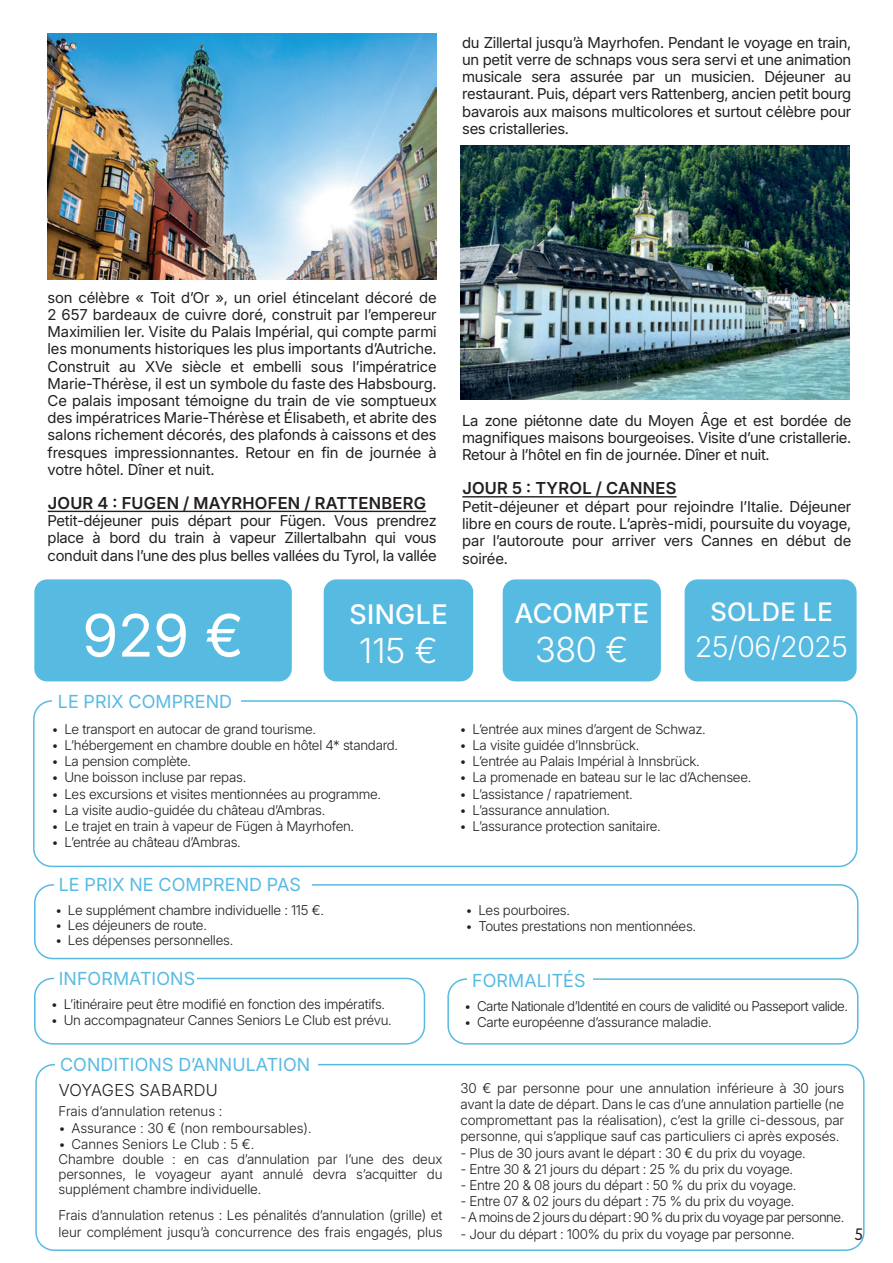
<style>
.page{position:relative;width:893px;height:1263px;background:#fff}
.page>*{position:absolute;margin:0;border:0;box-sizing:border-box;transform-origin:0 0}
.t1{font:58.5px "Inter 18 pt";color:#fff}
.t2{font:300 34.5px "Inter 18 pt";letter-spacing:-.005em;color:#fff}
.t3{font:300 28.5px "Inter 18 pt";letter-spacing:-.01em;color:#fff}
.t4{font:500 27px "Inter 18 pt";letter-spacing:.005em;color:#fff}
.t5{font:500 25.5px "Inter 18 pt";letter-spacing:.015em;color:#fff}
.t6{font:18px "Inter 18 pt";letter-spacing:.005em;color:#58bae3}
.t7{font:600 16.5px "Inter 18 pt";letter-spacing:.015em;color:#231f20}
.t8{font:300 16.5px "Inter 18 pt";letter-spacing:.015em;color:#231f20}
.t9{font:16.5px "Circe";color:#231f20}
.t10{font:15px/17.1px "Inter 18 pt";letter-spacing:-.02em;color:#231f20;text-align:justify}
.t11{font:300 13.5px/16.2px "Inter 18 pt";letter-spacing:-.02em;color:#231f20}
.t12{font:300 13.5px "Inter 18 pt";letter-spacing:-.04em;color:#231f20}
.t13{font:300 13.5px "Inter 18 pt";color:#231f20}
</style>
<div class="page">
<div style="left:35px;top:1064px;width:830px;height:187px;border:2px solid #58bae3;border-radius:18px"></div>
<hr style="left:48px;top:511px;width:378px;height:1px;background:#231f20">
<hr style="left:462px;top:496px;width:215px;height:1px;background:#231f20">
<img style="left:48px;top:33px;width:389px;height:247px">
<img style="left:461px;top:145px;width:389px;height:255px">
<div style="left:33px;top:700px;width:825px;height:167px;border:2px solid #58bae3;border-radius:18px"></div>
<div style="left:34px;top:579px;width:258px;height:102px;background:#57bbe1;border-radius:13px"></div>
<div style="left:324px;top:579px;width:149px;height:102px;background:#57bbe1;border-radius:13px"></div>
<div style="left:503px;top:579px;width:158px;height:102px;background:#57bbe1;border-radius:13px"></div>
<div style="left:685px;top:579px;width:172px;height:102px;background:#57bbe1;border-radius:13px"></div>
<div style="left:53px;top:691px;width:188px;height:25px;background:#fff"></div>
<div style="left:34px;top:884px;width:824px;height:75px;border:2px solid #58bae3;border-radius:18px"></div>
<div style="left:34px;top:978px;width:391px;height:66px;border:2px solid #58bae3;border-radius:18px"></div>
<div style="left:54px;top:873px;width:257px;height:30px;background:#fff"></div>
<div style="left:54px;top:967px;width:142px;height:25px;background:#fff"></div>
<div style="left:447px;top:978px;width:411px;height:66px;border:2px solid #58bae3;border-radius:18px"></div>
<div style="left:467px;top:970px;width:126px;height:28px;background:#fff"></div>
<div style="left:55px;top:1053px;width:263px;height:34px;background:#fff"></div>
<p class="t10" style="left:462px;top:33px;width:391px">du Zillertal jusqu’à Mayrhofen. Pendant le voyage en train, un petit verre de schnaps vous sera servi et une animation musicale sera assurée par un musicien. Déjeuner au restaurant. Puis, départ vers Rattenberg, ancien petit bourg bavarois aux maisons multicolores et surtout célèbre pour ses cristalleries.</p>
<p class="t10" style="left:48px;top:288px;width:391px">son célèbre « Toit d’Or », un oriel étincelant décoré de 2 657 bardeaux de cuivre doré, construit par l’empereur Maximilien Ier. Visite du Palais Impérial, qui compte parmi les monuments historiques les plus importants d’Autriche.<br>Construit au XVe siècle et embelli sous l’impératrice Marie-Thérèse, il est un symbole du faste des Habsbourg.<br>Ce palais imposant témoigne du train de vie somptueux des impératrices Marie-Thérèse et Élisabeth, et abrite des salons richement décorés, des plafonds à caissons et des fresques impressionnantes. Retour en fin de journée à votre hôtel. Dîner et nuit.</p>
<p class="t7" style="left:48px;top:491px;width:380px">JOUR 4 : FUGEN / MAYRHOFEN / RATTENBERG</p>
<p class="t10" style="left:48px;top:512px;width:391px">Petit-déjeuner puis départ pour Fügen. Vous prendrez place à bord du train à vapeur Zillertalbahn qui vous conduit dans l’une des plus belles vallées du Tyrol, la vallée</p>
<h1 class="t1" style="left:82px;top:592px;width:163px">929 €</h1>
<h3 class="t4" style="left:349px;top:594px;width:100px">SINGLE</h3>
<h2 class="t2" style="left:359px;top:625px;width:80px">115 €</h2>
<h3 class="t6" style="left:58px;top:688px;width:176px">LE PRIX COMPREND</h3>
<p class="t11" style="left:52px;top:720px;width:266px">• Le transport en autocar de grand tourisme.</p>
<p class="t11" style="left:52px;top:737px;width:348px">• L’hébergement en chambre double en hôtel 4* standard.</p>
<p class="t11" style="left:52px;top:753px;width:141px">• La pension complète.</p>
<p class="t11" style="left:52px;top:769px;width:196px">• Une boisson incluse par repas.</p>
<p class="t11" style="left:52px;top:785px;width:331px">• Les excursions et visites mentionnées au programme.</p>
<p class="t11" style="left:52px;top:801px;width:275px">• La visite audio-guidée du château d’Ambras.</p>
<p class="t11" style="left:52px;top:818px;width:304px">• Le trajet en train à vapeur de Fügen à Mayrhofen.</p>
<p class="t11" style="left:52px;top:834px;width:191px">• L’entrée au château d’Ambras.</p>
<h3 class="t6" style="left:59px;top:871px;width:244px">LE PRIX NE COMPREND PAS</h3>
<p class="t11" style="left:55px;top:901px;width:270px">• Le supplément chambre individuelle : 115 €.</p>
<p class="t11" style="left:55px;top:916px;width:153px">• Les déjeuners de route.</p>
<p class="t11" style="left:55px;top:931px;width:180px">• Les dépenses personnelles.</p>
<p class="t10" style="left:462px;top:411px;width:391px">La zone piétonne date du Moyen Âge et est bordée de magnifiques maisons bourgeoises. Visite d’une cristallerie.<br>Retour à l’hôtel en fin de journée. Dîner et nuit.</p>
<p class="t7" style="left:462px;top:476px;width:216px">JOUR 5 : TYROL / CANNES</p>
<p class="t10" style="left:462px;top:497px;width:391px">Petit-déjeuner et départ pour rejoindre l’Italie. Déjeuner libre en cours de route. L’après-midi, poursuite du voyage, par l’autoroute pour arriver vers Cannes en début de soirée.</p>
<h3 class="t4" style="left:515px;top:593px;width:136px">ACOMPTE</h3>
<h2 class="t2" style="left:535px;top:624px;width:95px">380 €</h2>
<h3 class="t5" style="left:710px;top:593px;width:124px">SOLDE LE</h3>
<h3 class="t3" style="left:695px;top:626px;width:154px">25/06/2025</h3>
<p class="t11" style="left:460px;top:720px;width:248px">• L’entrée aux mines d’argent de Schwaz.</p>
<p class="t11" style="left:460px;top:737px;width:181px">• La visite guidée d’lnnsbrück.</p>
<p class="t11" style="left:460px;top:753px;width:242px">• L’entrée au Palais Impérial à Innsbrück.</p>
<p class="t11" style="left:460px;top:769px;width:293px">• La promenade en bateau sur le lac d’Achensee.</p>
<p class="t11" style="left:460px;top:785px;width:175px">• L’assistance / rapatriement.</p>
<p class="t11" style="left:460px;top:801px;width:152px">• L’assurance annulation.</p>
<p class="t11" style="left:460px;top:818px;width:203px">• L’assurance protection sanitaire.</p>
<p class="t11" style="left:466px;top:901px;width:106px">• Les pourboires.</p>
<p class="t11" style="left:466px;top:918px;width:232px">• Toutes prestations non mentionnées.</p>
<h3 class="t6" style="left:59px;top:964px;width:138px">INFORMATIONS</h3>
<h3 class="t6" style="left:472px;top:967px;width:115px">FORMALITÉS</h3>
<p class="t11" style="left:51px;top:995px;width:336px">• L’itinéraire peut être modifié en fonction des impératifs.</p>
<p class="t11" style="left:51px;top:1012px;width:342px">• Un accompagnateur Cannes Seniors Le Club est prévu.</p>
<h3 class="t6" style="left:60px;top:1051px;width:252px">CONDITIONS D’ANNULATION</h3>
<p class="t8" style="left:59px;top:1077px;width:161px">VOYAGES SABARDU</p>
<p class="t13" style="left:59px;top:1101px;width:165px">Frais d’annulation retenus :</p>
<p class="t13" style="left:59px;top:1118px;width:255px">• Assurance : 30 € (non remboursables).</p>
<p class="t11" style="left:59px;top:1136px;width:385px;line-height:15px">• Cannes Seniors Le Club : 5 €.<br>Chambre double : en cas d’annulation par l’une des deux personnes, le voyageur ayant annulé devra s’acquitter du supplément chambre individuelle.</p>
<p class="t11" style="left:59px;top:1207px;width:385px">Frais d’annulation retenus : Les pénalités d’annulation (grille) et leur complément jusqu’à concurrence des frais engagés, plus</p>
<p class="t12" style="left:464px;top:996px;width:385px">• Carte Nationale d’Identité en cours de validité ou Passeport valide.</p>
<p class="t11" style="left:464px;top:1013px;width:249px">• Carte européenne d’assurance maladie.</p>
<p class="t11" style="left:460px;top:1079px;width:385px;text-align:justify">30 € par personne pour une annulation inférieure à 30 jours avant la date de départ. Dans le cas d’une annulation partielle (ne compromettant pas la réalisation), c’est la grille ci-dessous, par personne, qui s’applique sauf cas particuliers ci après exposés.</p>
<p class="t11" style="left:460px;top:1144px;width:347px">- Plus de 30 jours avant le départ : 30 € du prix du voyage.</p>
<p class="t11" style="left:460px;top:1160px;width:334px">- Entre 30 &amp; 21 jours du départ : 25 % du prix du voyage.</p>
<p class="t11" style="left:460px;top:1176px;width:337px">- Entre 20 &amp; 08 jours du départ : 50 % du prix du voyage.</p>
<p class="t11" style="left:460px;top:1193px;width:336px">- Entre 07 &amp; 02 jours du départ : 75 % du prix du voyage.</p>
<p class="t12" style="left:460px;top:1207px;width:385px">- A moins de 2 jours du départ : 90 % du prix du voyage par personne.</p>
<p class="t11" style="left:460px;top:1225px;width:336px">- Jour du départ : 100% du prix du voyage par personne.</p>
<p class="t9" style="left:854px;top:1223px;width:10px">5</p>
</div>
